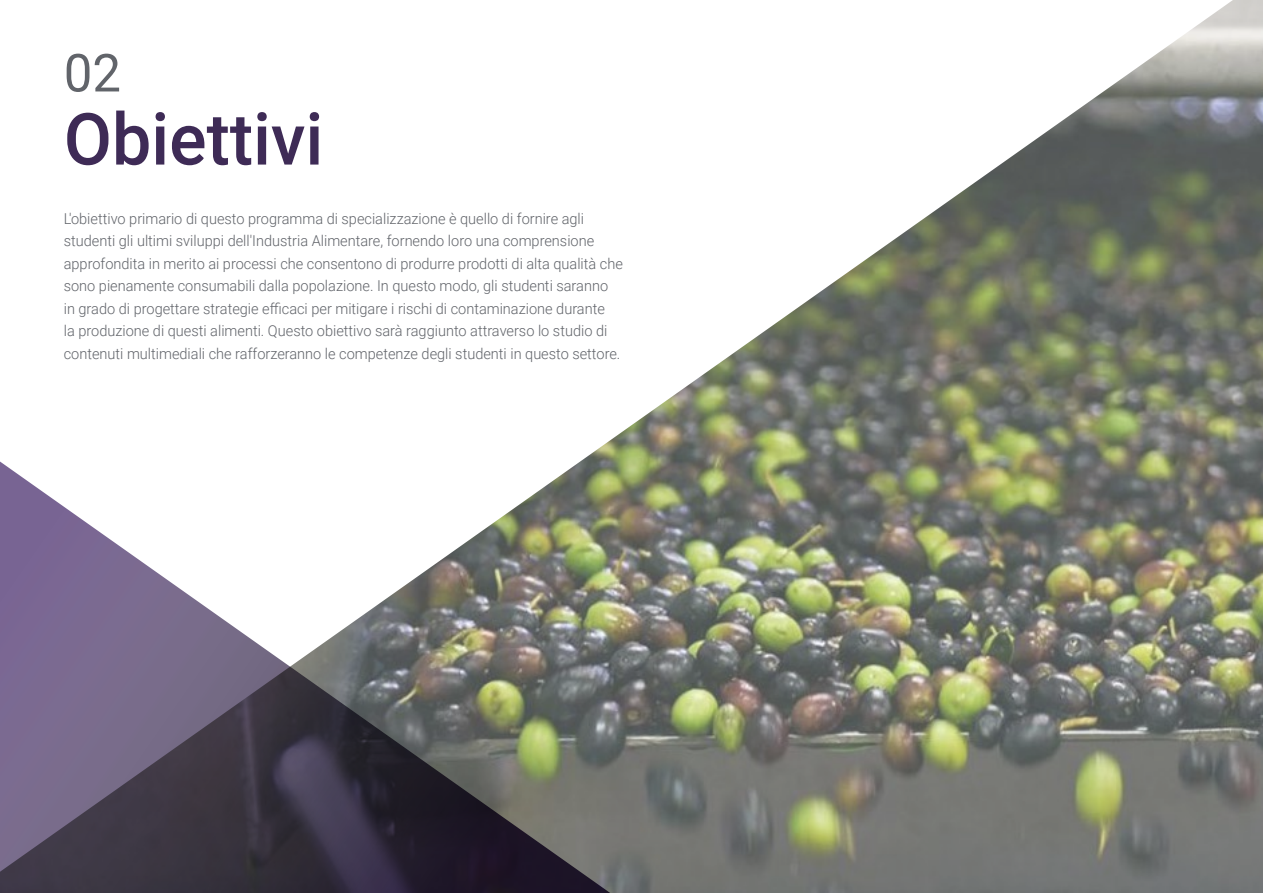
<style>
.page{position:relative;width:1263px;height:893px;background:#fff}
.page>*{position:absolute;margin:0;border:0;box-sizing:border-box;transform-origin:0 0}
.t1{font:500 72px "Roboto";color:#3e2b56}
.t2{font:52.5px "Roboto";color:#61646a}
.t3{font:300 15px/22.5px "Roboto";color:#61646a}
</style>
<div class="page">
<img style="left:602px;top:0;width:661px;height:893px">
<svg style="left:0;top:446px;width:640px;height:447px"></svg>
<h2 class="t2" style="left:64px;top:36px;width:59px">02</h2>
<h1 class="t1" style="left:64px;top:89px;width:261px">Obiettivi</h1>
<p class="t3" style="left:64px;top:207px;width:561px">L'obiettivo primario di questo programma di specializzazione è quello di fornire agli studenti gli ultimi sviluppi dell'Industria Alimentare, fornendo loro una comprensione approfondita in merito ai processi che consentono di produrre prodotti di alta qualità che sono pienamente consumabili dalla popolazione. In questo modo, gli studenti saranno in grado di progettare strategie efficaci per mitigare i rischi di contaminazione durante<br>la produzione di questi alimenti. Questo obiettivo sarà raggiunto attraverso lo studio di contenuti multimediali che rafforzeranno le competenze degli studenti in questo settore.</p>
</div>
